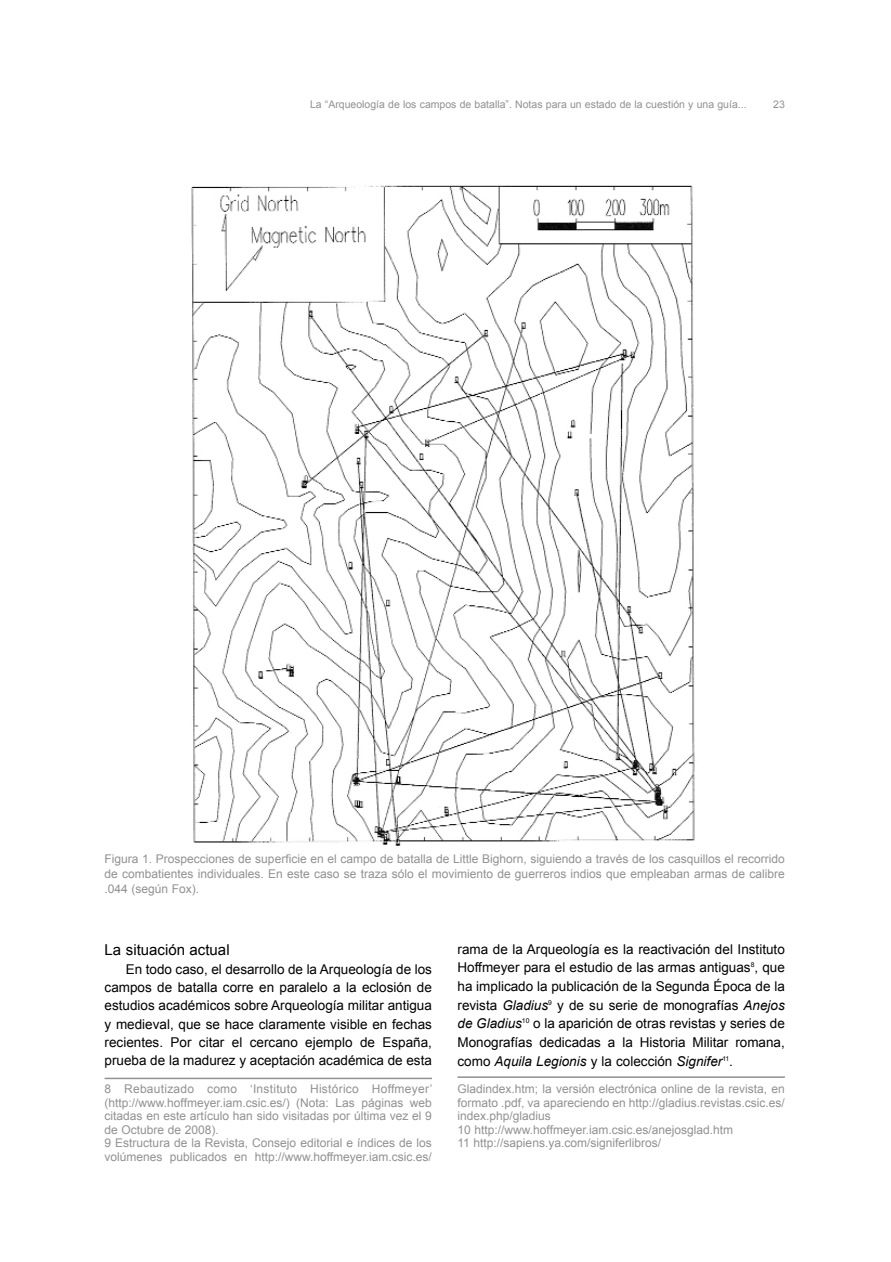
<style>
.page{position:relative;width:891px;height:1262px;background:#fff}
.page>*{position:absolute;margin:0;border:0;box-sizing:border-box;transform-origin:0 0}
.t1{font:15px "Arial";color:#000}
.t2{font:13.5px/18.6px "Arial";color:#000;text-align:justify}
.t3{font:12px/13.5px "Arial";color:#919191}
.t4{font:10.5px "Arial";color:#919191}
.s1{font-style:italic}
</style>
<div class="page">
<svg style="left:104px;top:1077px;width:328px;height:3px"></svg>
<svg style="left:457px;top:1076px;width:328px;height:2px"></svg>
<img style="left:191px;top:185px;width:504px;height:660px">
<p class="t4" style="left:310px;top:98px;width:438px">La “Arqueología de los campos de batalla”. Notas para un estado de la cuestión y una guía...</p>
<p class="t4" style="left:773px;top:98px;width:13px">23</p>
<p class="t3" style="left:105px;top:851px;width:682px;line-height:15px;text-align:justify">Figura 1. Prospecciones de superficie en el campo de batalla de Little Bighorn, siguiendo a través de los casquillos el recorrido de combatientes individuales. En este caso se traza sólo el movimiento de guerreros indios que empleaban armas de calibre .044 (según Fox).</p>
<p class="t1" style="left:105px;top:941px;width:127px">La situación actual</p>
<p class="t2" style="left:105px;top:959px;width:329px;text-indent:21px">En todo caso, el desarrollo de la Arqueología de los campos de batalla corre en paralelo a la eclosión de estudios académicos sobre Arqueología militar antigua y medieval, que se hace claramente visible en fechas recientes. Por citar el cercano ejemplo de España, prueba de la madurez y aceptación académica de esta</p>
<p class="t2" style="left:458px;top:939px;width:329px">rama de la Arqueología es la reactivación del Instituto Hoffmeyer para el estudio de las armas antiguas<sup>8</sup>, que ha implicado la publicación de la Segunda Época de la revista <span class="s1">Gladius</span><sup>9</sup> y de su serie de monografías <span class="s1">Anejos de Gladius</span><sup>10</sup> o la aparición de otras revistas y series de Monografías dedicadas a la Historia Militar romana, como <span class="s1">Aquila Legionis</span> y la colección <span class="s1">Signifer</span><sup>11</sup><span class="s1">.</span></p>
<p class="t3" style="left:105px;top:1082px;width:329px">8 Rebautizado como ‘Instituto Histórico Hoffmeyer’ (http://www.hoffmeyer.iam.csic.es/) (Nota: Las páginas web citadas en este artículo han sido visitadas por última vez el 9 de Octubre de 2008).<br>9 Estructura de la Revista, Consejo editorial e índices de los volúmenes publicados en http://www.hoffmeyer.iam.csic.es/</p>
<p class="t3" style="left:458px;top:1082px;width:329px">Gladindex.htm; la versión electrónica online de la revista, en formato .pdf, va apareciendo en http://gladius.revistas.csic.es/ index.php/gladius<br>10 http://www.hoffmeyer.iam.csic.es/anejosglad.htm<br>11 http://sapiens.ya.com/signiferlibros/</p>
</div>
